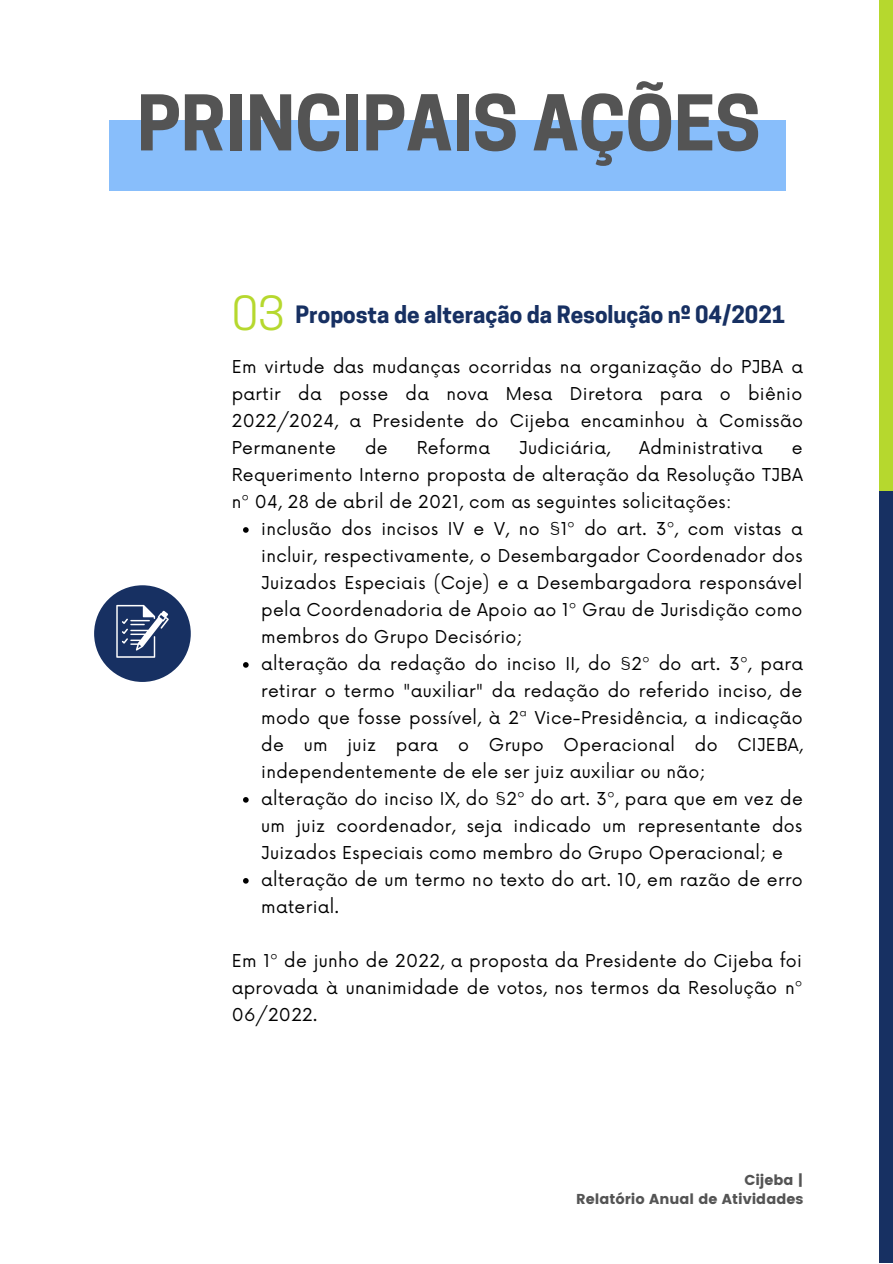
<style>
.page{position:relative;width:893px;height:1264px;background:#fff}
.page>*{position:absolute;margin:0;border:0;box-sizing:border-box;transform-origin:0 0}
.t1{font:700 72px "Cooper Hewitt";color:#545454}
.t2{font:700 22.5px "Cooper Hewitt";color:#173062}
.t3{font:17.25px/27px "Now";letter-spacing:.02em;color:#000;text-align:justify}
.t4{font:14.4px/19px "Poppins";color:#545454;text-align:right}
.s1{font-weight:400;font-size:44.1px;color:#b6d82e}
</style>
<div class="page">
<div style="left:879px;top:0;width:13px;height:491px;background:#b6d82e"></div>
<div style="left:879px;top:491px;width:13px;height:771px;background:#173062"></div>
<div style="left:109px;top:120px;width:676px;height:70px;background:#88befb"></div>
<svg style="left:243px;top:527px;width:6px;height:6px"></svg>
<svg style="left:243px;top:662px;width:6px;height:5px"></svg>
<svg style="left:243px;top:797px;width:6px;height:5px"></svg>
<svg style="left:243px;top:878px;width:6px;height:5px"></svg>
<div style="left:94px;top:585px;width:97px;height:97px;background:#173062;border-radius:50%"></div>
<svg style="left:116px;top:605px;width:53px;height:52px"></svg>
<h1 class="t1" style="left:137px;top:96px;width:625px">PRINCIPAIS AÇÕES</h1>
<h2 class="t2" style="left:232px;top:306px;width:555px"><span class="s1">03</span> Proposta de alteração da Resolução nº 04/2021</h2>
<p class="t3" style="left:232px;top:354px;width:572px">Em virtude das mudanças ocorridas na organização do PJBA a partir da posse da nova Mesa Diretora para o biênio 2022/2024, a Presidente do Cijeba encaminhou à Comissão Permanente</p>
<p class="t3" style="left:365px;top:435px;width:24px">de</p>
<p class="t3" style="left:417px;top:435px;width:75px">Reforma</p>
<p class="t3" style="left:519px;top:435px;width:92px">Judiciária,</p>
<p class="t3" style="left:639px;top:435px;width:125px">Administrativa</p>
<p class="t3" style="left:232px;top:435px;width:572px;text-indent:560px">e Requerimento Interno proposta de alteração da Resolução TJBA nº 04, 28 de abril de 2021, com as seguintes solicitações:</p>
<p class="t3" style="left:261px;top:516px;width:543px;text-align:left">inclusão dos incisos IV e V, no §1º do art. 3º, com vistas a incluir, respectivamente, o Desembargador Coordenador dos Juizados Especiais (Coje) e a Desembargadora responsável pela Coordenadoria de Apoio ao 1º Grau de Jurisdição como membros do Grupo Decisório;<br>alteração da redação do inciso II, do §2º do art. 3º, para retirar o termo "auxiliar" da redação do referido inciso, de modo que fosse possível, à 2ª Vice-Presidência, a indicação de um juiz para o Grupo Operacional do CIJEBA, independentemente de ele ser juiz auxiliar ou não;<br>alteração do inciso IX, do §2º do art. 3º, para que em vez de um juiz coordenador, seja indicado um representante dos Juizados Especiais como membro do Grupo Operacional; e alteração de um termo no texto do art. 10, em razão de erro material.</p>
<p class="t3" style="left:232px;top:948px;width:571px">Em 1º de junho de 2022, a proposta da Presidente do Cijeba foi aprovada à unanimidade de votos, nos termos da Resolução nº 06/2022.</p>
<p class="t4" style="left:576px;top:1170px;width:229px">Cijeba |<br>Relatório Anual de Atividades</p>
</div>
